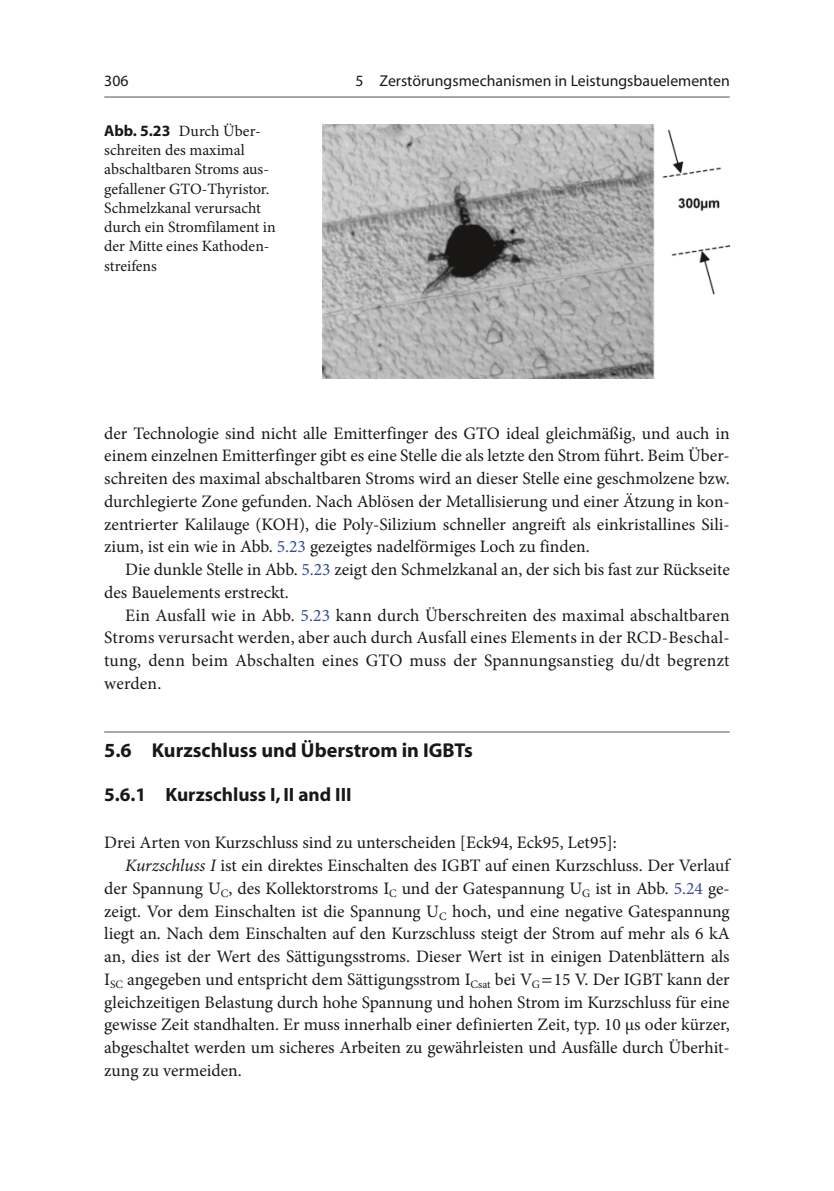
<style>
.page{position:relative;width:834px;height:1191px;background:#fff}
.page>*{position:absolute;margin:0;border:0;box-sizing:border-box;transform-origin:0 0}
.t1{font:700 20.12px "Myriad";color:#181816}
.t2{font:700 19.25px "Myriad";color:#181816}
.t3{font:17.5px/22.8px "Minion Pro";color:#181816;text-align:justify}
.t4{font:15.75px/19.2px "Minion Pro";color:#181816}
.t5{font:15.75px "Myriad Pro";color:#181816}
.s1{font-family:"Myriad Pro";font-weight:700}
.s2{color:#324a97}
.s3{font-style:italic}
</style>
<div class="page">
<hr style="left:104px;top:731px;width:625px;height:2px;background:#9d9d9d">
<img style="left:322px;top:124px;width:407px;height:254px">
<hr style="left:104px;top:96px;width:625px;height:2px;background:#9d9d9d">
<p class="t5" style="left:104px;top:71px;width:26px">306</p>
<p class="t4" style="left:104px;top:121px;width:173px"><span class="s1">Abb. 5.23</span> Durch Über&shy;schreiten des maximal abschaltbaren Stroms aus&shy;gefallener GTO-Thyristor.<br>Schmelzkanal verursacht durch ein Stromfilament in der Mitte eines Kathoden&shy;streifens</p>
<p class="t5" style="left:355px;top:71px;width:375px">5 Zerstörungsmechanismen in Leistungsbauelementen</p>
<p class="t3" style="left:104px;top:422px;width:627px">der Technologie sind nicht alle Emitterfinger des GTO ideal gleichmäßig, und auch in einem einzelnen Emitterfinger gibt es eine Stelle die als letzte den Strom führt. Beim Über&shy;schreiten des maximal abschaltbaren Stroms wird an dieser Stelle eine geschmolzene bzw. durchlegierte Zone gefunden. Nach Ablösen der Metallisierung und einer Ätzung in kon&shy;zentrierter Kalilauge (KOH), die Poly-Silizium schneller angreift als einkristallines Sili&shy;zium, ist ein wie in Abb. <span class="s2">5.23</span> gezeigtes nadelförmiges Loch zu finden.</p>
<p class="t3" style="left:104px;top:558px;width:627px;text-indent:21px">Die dunkle Stelle in Abb. <span class="s2">5.23</span> zeigt den Schmelzkanal an, der sich bis fast zur Rückseite des Bauelements erstreckt.</p>
<p class="t3" style="left:104px;top:604px;width:627px;text-indent:21px">Ein Ausfall wie in Abb. <span class="s2">5.23</span> kann durch Überschreiten des maximal abschaltbaren Stroms verursacht werden, aber auch durch Ausfall eines Elements in der RCD-Beschal&shy;tung, denn beim Abschalten eines GTO muss der Spannungsanstieg du/dt begrenzt werden.</p>
<p class="t1" style="left:104px;top:739px;width:370px">5.6 Kurzschluss und Überstrom in IGBTs</p>
<p class="t2" style="left:104px;top:784px;width:249px">5.6.1 Kurzschluss I, II and III</p>
<p class="t3" style="left:104px;top:831px;width:514px">Drei Arten von Kurzschluss sind zu unterscheiden [Eck94, Eck95, Let95]:</p>
<p class="t3" style="left:125px;top:854px;width:605px"><span class="s3">Kurzschluss I</span> ist ein direktes Einschalten des IGBT auf einen Kurzschluss. Der Verlauf</p>
<p class="t3" style="left:104px;top:877px;width:627px">der Spannung U<sub>C</sub>, des Kollektorstroms I<sub>C</sub> und der Gatespannung U<sub>G</sub> ist in Abb. <span class="s2">5.24</span> ge-</p>
<p class="t3" style="left:104px;top:899px;width:627px">zeigt. Vor dem Einschalten ist die Spannung U<sub>C</sub> hoch, und eine negative Gatespannung</p>
<p class="t3" style="left:104px;top:922px;width:627px">liegt an. Nach dem Einschalten auf den Kurzschluss steigt der Strom auf mehr als 6 kA</p>
<p class="t3" style="left:104px;top:945px;width:627px">an, dies ist der Wert des Sättigungsstroms. Dieser Wert ist in einigen Datenblättern als</p>
<p class="t3" style="left:104px;top:968px;width:627px">I<sub>SC</sub> angegeben und entspricht dem Sättigungsstrom I<sub>Csat</sub> bei V<sub>G</sub> 15 V. Der IGBT kann der</p>
<p class="t3" style="left:104px;top:990px;width:627px">gleichzeitigen Belastung durch hohe Spannung und hohen Strom im Kurzschluss für eine</p>
<p class="t3" style="left:104px;top:1013px;width:626px">gewisse Zeit standhalten. Er muss innerhalb einer definierten Zeit, typ. 10 µs oder kürzer,</p>
<p class="t3" style="left:104px;top:1036px;width:627px">abgeschaltet werden um sicheres Arbeiten zu gewährleisten und Ausfälle durch Überhit-</p>
<p class="t3" style="left:104px;top:1059px;width:139px">zung zu vermeiden.</p>
</div>
